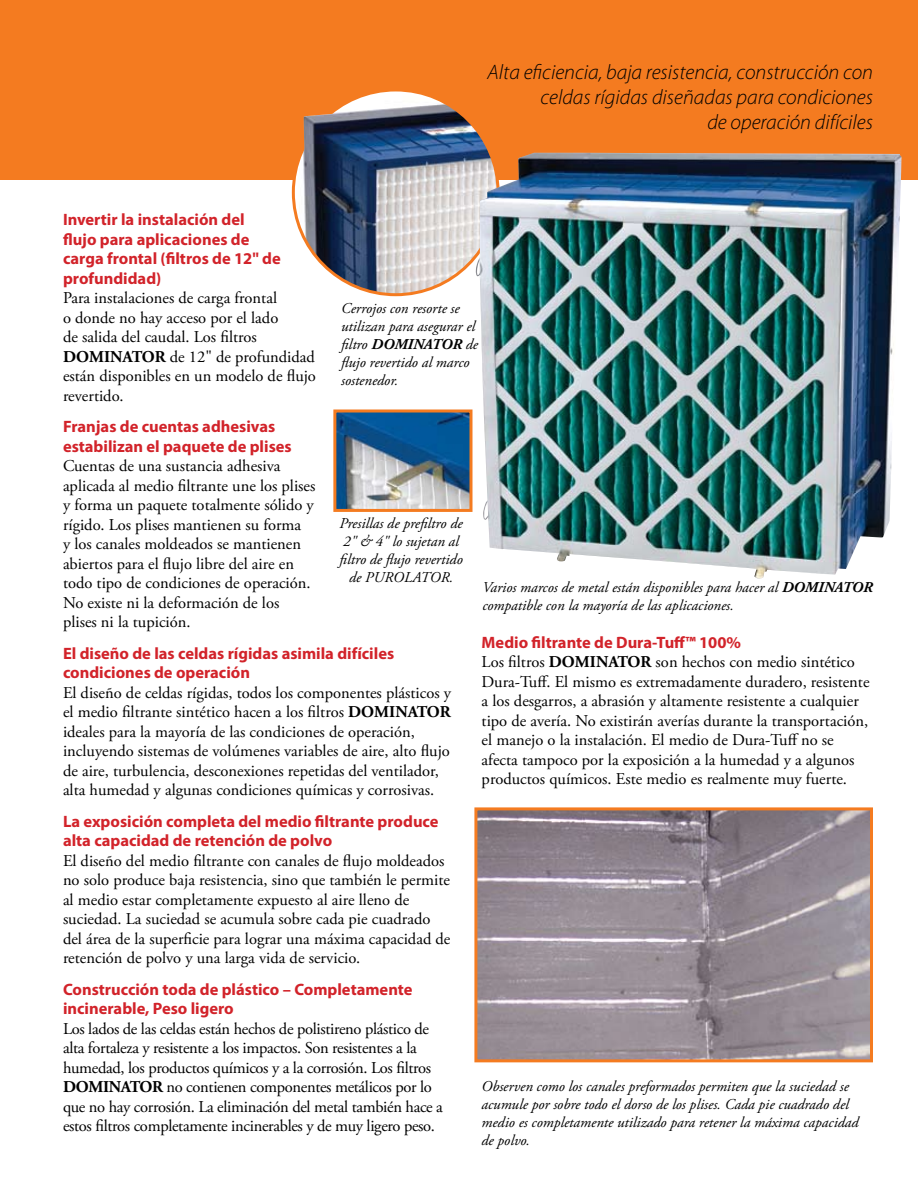
<style>
.page{position:relative;width:918px;height:1188px;background:#fff}
.page>*{position:absolute;margin:0;border:0;box-sizing:border-box;transform-origin:0 0}
.t1{font:italic 300 21px/25.2px "Myriad Pro";color:#000;text-align:right}
.t2{font:16.5px/19.5px "Adobe Garamond Pro";color:#000}
.t3{font:700 16.5px/19.5px "Myriad Pro";color:#d2232a}
.t4{font:16.5px/19.5px "Adobe Garamond Pro";letter-spacing:-.02em;color:#000}
.t5{font:italic 15px/18px "Adobe Garamond Pro";color:#000}
.s1{font-weight:700}
</style>
<div class="page">
<div style="left:0;top:0;width:918px;height:180px;background:#f47b20"></div>
<img style="left:478px;top:811px;width:391px;height:247px">
<div style="left:474px;top:807px;width:399px;height:255px;border:3px solid #f47b20"></div>
<img style="left:299px;top:92px;width:190px;height:203px">
<img style="left:337px;top:414px;width:131px;height:94px">
<div style="left:333px;top:410px;width:139px;height:102px;border:3px solid #f47b20"></div>
<img style="left:304px;top:108px;width:107px;height:116px">
<img style="left:475px;top:153px;width:427px;height:426px">
<p class="t1" style="left:488px;top:59px;width:387px">Alta eficiencia, baja resistencia, construcción con celdas rígidas diseñadas para condiciones<br>de operación difíciles</p>
<p class="t3" style="left:63px;top:210px;width:219px">Invertir la instalación del flujo para aplicaciones de carga frontal (filtros de 12" de profundidad)</p>
<p class="t2" style="left:63px;top:289px;width:254px">Para instalaciones de carga frontal<br>o donde no hay acceso por el lado<br>de salida del caudal. Los filtros<br><span class="s1">DOMINATOR</span> de 12" de profundidad están disponibles en un modelo de flujo revertido.</p>
<p class="t3" style="left:63px;top:417px;width:230px">Franjas de cuentas adhesivas estabilizan el paquete de plises</p>
<p class="t2" style="left:63px;top:457px;width:254px">Cuentas de una sustancia adhesiva aplicada al medio filtrante une los plises y forma un paquete totalmente sólido y rígido. Los plises mantienen su forma<br>y los canales moldeados se mantienen abiertos para el flujo libre del aire en todo tipo de condiciones de operación.<br>No existe ni la deformación de los plises ni la tupición.</p>
<p class="t3" style="left:63px;top:643px;width:333px">El diseño de las celdas rígidas asimila difíciles condiciones de operación</p>
<p class="t2" style="left:63px;top:684px;width:390px">El diseño de celdas rígidas, todos los componentes plásticos y el medio filtrante sintético hacen a los filtros <span class="s1">DOMINATOR </span>ideales para la mayoría de las condiciones de operación, incluyendo sistemas de volúmenes variables de aire, alto flujo de aire, turbulencia, desconexiones repetidas del ventilador, alta humedad y algunas condiciones químicas y corrosivas.</p>
<p class="t3" style="left:63px;top:811px;width:377px">La exposición completa del medio filtrante produce alta capacidad de retención de polvo</p>
<p class="t2" style="left:63px;top:852px;width:389px">El diseño del medio filtrante con canales de flujo moldeados no solo produce baja resistencia, sino que también le permite al medio estar completamente expuesto al aire lleno de suciedad. La suciedad se acumula sobre cada pie cuadrado del área de la superficie para lograr una máxima capacidad de retención de polvo y una larga vida de servicio.</p>
<p class="t3" style="left:63px;top:979px;width:351px">Construcción toda de plástico – Completamente incinerable, Peso ligero</p>
<p class="t4" style="left:63px;top:1020px;width:381px">Los lados de las celdas están hechos de polistireno plástico de alta fortaleza y resistente a los impactos. Son resistentes a la humedad, los productos químicos y a la corrosión. Los filtros <span class="s1">DOMINATOR</span> no contienen componentes metálicos por lo que no hay corrosión. La eliminación del metal también hace a estos filtros completamente incinerables y de muy ligero peso.</p>
<p class="t5" style="left:341px;top:299px;width:138px">Cerrojos con resorte se utilizan para asegurar el filtro <span class="s1">DOMINATOR</span> de flujo revertido al marco sostenedor.</p>
<p class="t5" style="left:340px;top:515px;width:125px;text-align:center">Presillas de prefiltro de<br>2" &amp; 4" lo sujetan al filtro de flujo revertido de PUROLATOR.</p>
<p class="t5" style="left:482px;top:579px;width:392px">Varios marcos de metal están disponibles para hacer al <span class="s1">DOMINATOR </span>compatible con la mayoría de las aplicaciones.</p>
<p class="t3" style="left:482px;top:632px;width:261px">Medio filtrante de Dura-Tuff™ 100%</p>
<p class="t2" style="left:482px;top:653px;width:389px">Los filtros <span class="s1">DOMINATOR</span> son hechos con medio sintético Dura-Tuff. El mismo es extremadamente duradero, resistente a los desgarros, a abrasión y altamente resistente a cualquier tipo de avería. No existirán averías durante la transportación, el manejo o la instalación. El medio de Dura-Tuff no se afecta tampoco por la exposición a la humedad y a algunos productos químicos. Este medio es realmente muy fuerte.</p>
<p class="t5" style="left:482px;top:1078px;width:379px">Observen como los canales preformados permiten que la suciedad se acumule por sobre todo el dorso de los plises. Cada pie cuadrado del medio es completamente utilizado para retener la máxima capacidad de polvo.</p>
</div>
